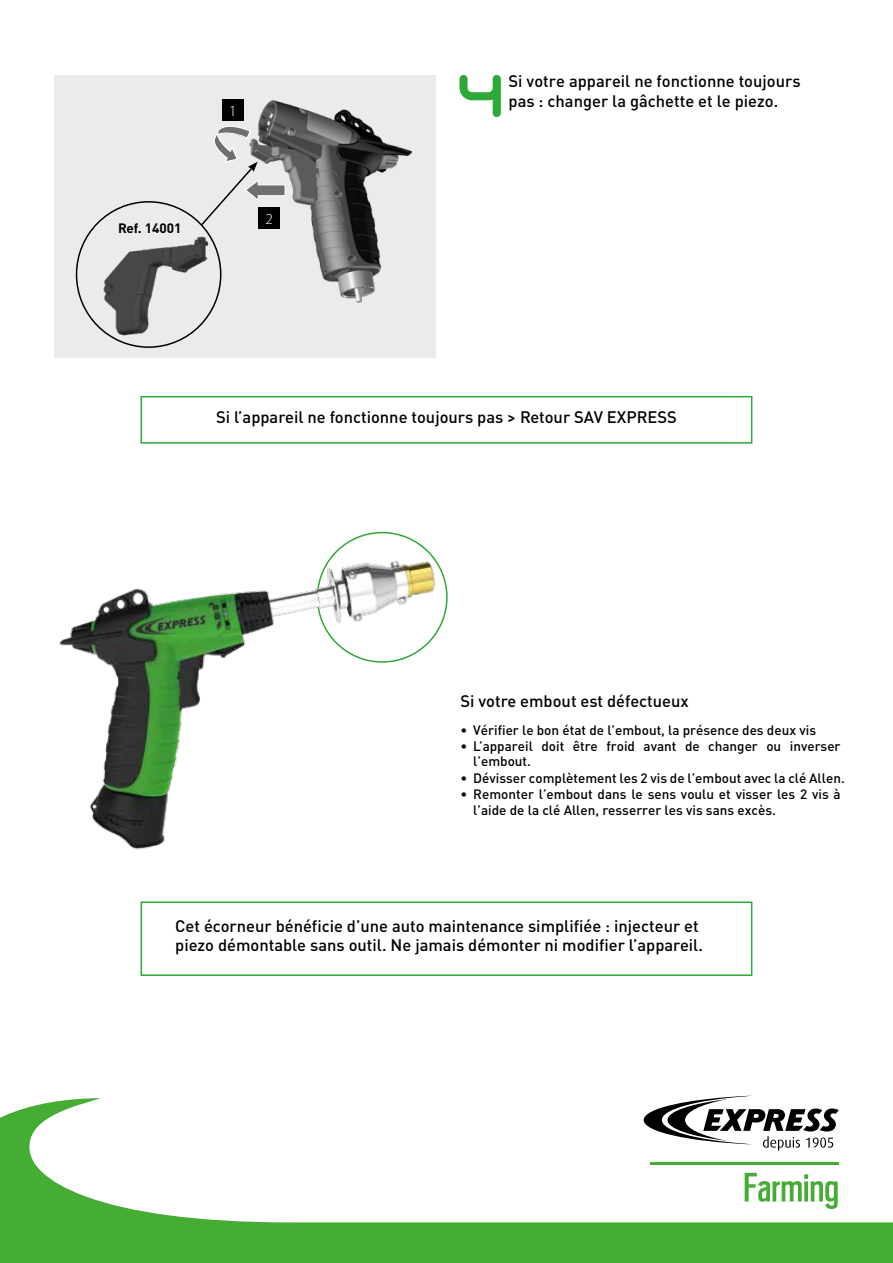
<style>
.page{position:relative;width:893px;height:1263px;background:#fff}
.page>*{position:absolute;margin:0;border:0;box-sizing:border-box;transform-origin:0 0}
.t1{font:58.2px "Syntha";color:#2ea836}
.t2{font:500 16.5px/19.8px "DIN Pro";color:#000}
.t3{font:300 15.3px "Myriad Pro";color:#fff}
.t4{font:500 13.5px/15.6px "DIN Pro";color:#000}
.t5{font:700 13.5px "DIN Pro";color:#000}
</style>
<div class="page">
<svg style="left:717px;top:1095px;width:35px;height:3px"></svg>
<svg style="left:0;top:1098px;width:893px;height:165px"></svg>
<div style="left:54px;top:75px;width:382px;height:283px;background:#ebebeb"></div>
<div style="left:141px;top:396px;width:611px;height:48px;border:2px solid #2ea836"></div>
<img style="left:259px;top:100px;width:153px;height:203px">
<div style="left:258px;top:207px;width:22px;height:22px;background:#000"></div>
<div style="left:222px;top:99px;width:22px;height:22px;background:#000"></div>
<img style="left:97px;top:233px;width:116px;height:109px">
<svg style="left:199px;top:118px;width:86px;height:109px"></svg>
<img style="left:59px;top:532px;width:389px;height:318px">
<div style="left:141px;top:901px;width:611px;height:75px;border:2px solid #2ea836"></div>
<p class="t5" style="left:118px;top:217px;width:65px">Ref. 14001</p>
<p class="t3" style="left:229px;top:102px;width:9px">1</p>
<p class="t3" style="left:265px;top:210px;width:9px">2</p>
<h1 class="t1" style="left:457px;top:64px;width:49px">4</h1>
<p class="t2" style="left:509px;top:69px;width:294px">Si votre appareil ne fonctionne toujours pas : changer la gâchette et le piezo.</p>
<p class="t2" style="left:216px;top:405px;width:462px">Si l’appareil ne fonctionne toujours pas &gt; Retour SAV EXPRESS</p>
<p class="t2" style="left:460px;top:689px;width:230px">Si votre embout est défectueux</p>
<p class="t4" style="left:461px;top:720px;width:357px">• Vérifier le bon état de l’embout, la présence des deux vis</p>
<p class="t4" style="left:473px;top:737px;width:369px;text-indent:-13px">• L’appareil doit être froid avant de changer ou inverser l’embout.</p>
<p class="t4" style="left:461px;top:768px;width:386px">• Dévisser complètement les 2 vis de l’embout avec la clé Allen.</p>
<p class="t4" style="left:473px;top:785px;width:369px;text-indent:-13px">• Remonter l’embout dans le sens voulu et visser les 2 vis à l’aide de la clé Allen, resserrer les vis sans excès.</p>
<p class="t2" style="left:175px;top:914px;width:529px">Cet écorneur bénéficie d’une auto maintenance simplifiée : injecteur et piezo démontable sans outil. Ne jamais démonter ni modifier l’appareil.</p>
</div>
